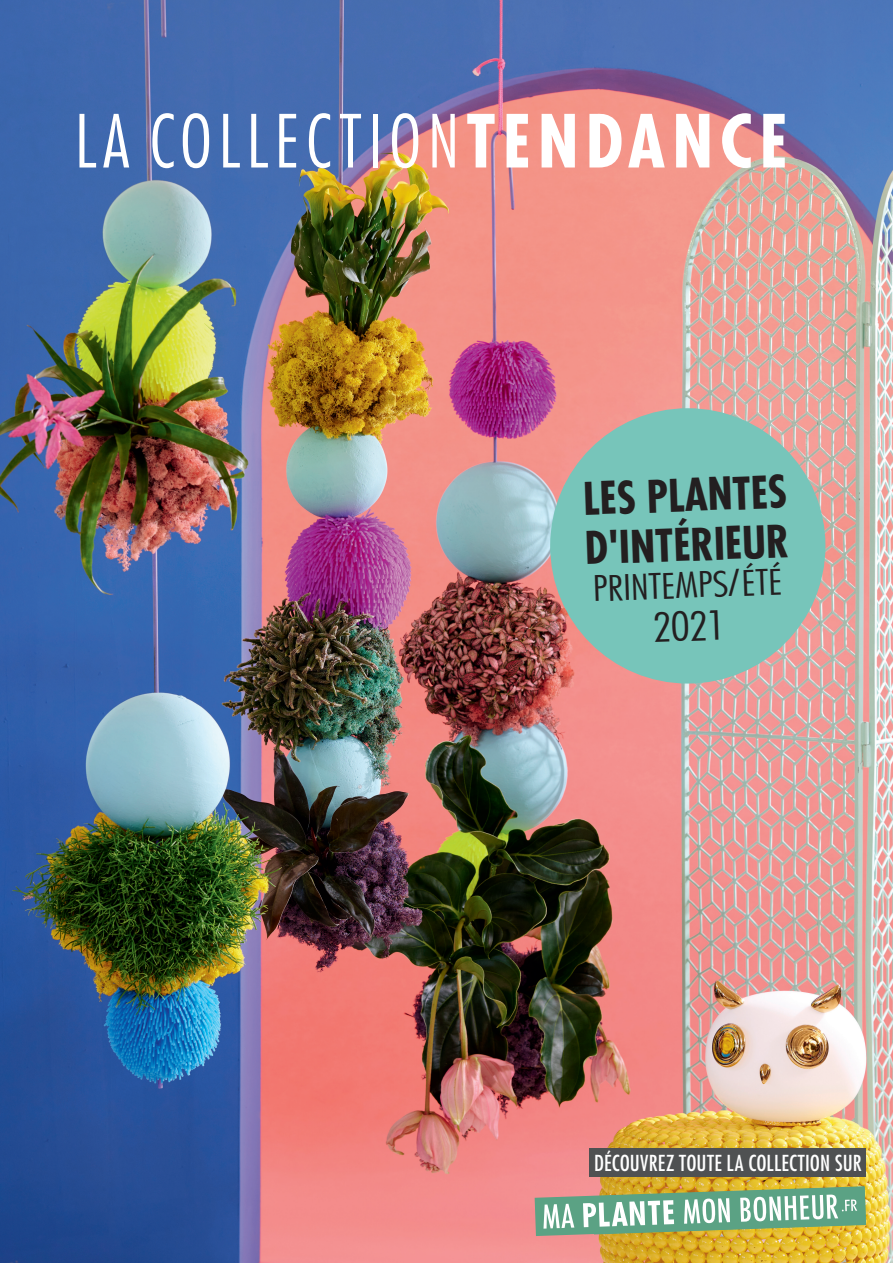
<style>
.page{position:relative;width:893px;height:1263px;background:#fff}
.page>*{position:absolute;margin:0;border:0;box-sizing:border-box;transform-origin:0 0}
.t1{font:300 condensed 71.18px "Futura Std";letter-spacing:.1em;color:#fff}
.t2{font:700 condensed 43.8px/49.4px "Futura Std";color:#231f20}
.t3{font:300 condensed 39.08px "Futura Std";color:#231f20;scale:1.19 1}
.t4{font:300 condensed 34.28px "Futura Std";color:#231f20;scale:1.19 1}
.t5{font:condensed 21.45px "Futura Std";letter-spacing:.01em;color:#fff}
.s1{font-weight:700}
.s2{font-family:"Helvetica";font-weight:400;font-stretch:normal;font-size:37.42px}
</style>
<div class="page">
<img style="left:0;top:0;width:893px;height:1263px">
<div style="left:590px;top:1149px;width:276px;height:28px;background:#4f5152"></div>
<svg style="left:535px;top:1186px;width:331px;height:50px"></svg>
<div style="left:550px;top:408px;width:275px;height:275px;background:#77c5ba;border-radius:50%"></div>
<h1 class="t1" style="left:75px;top:99px;width:714px">LA COLLECTION<span class="s1">TENDANCE</span></h1>
<h2 class="t2" style="left:582px;top:474px;width:206px;rotate:-2deg">LES PLANTES 'D INTÉRIEUR</h2>
<h3 class="t4" style="left:592px;top:568px;width:160px;rotate:-2deg">PRINTEMPS<span class="s2">/</span>ÉTÉ</h3>
<h3 class="t3" style="left:652px;top:604px;width:63px;rotate:-2deg">2021</h3>
<p class="t5" style="left:594px;top:1150px;width:269px">DÉCOUVREZ TOUTE LA COLLECTION SUR</p>
</div>
